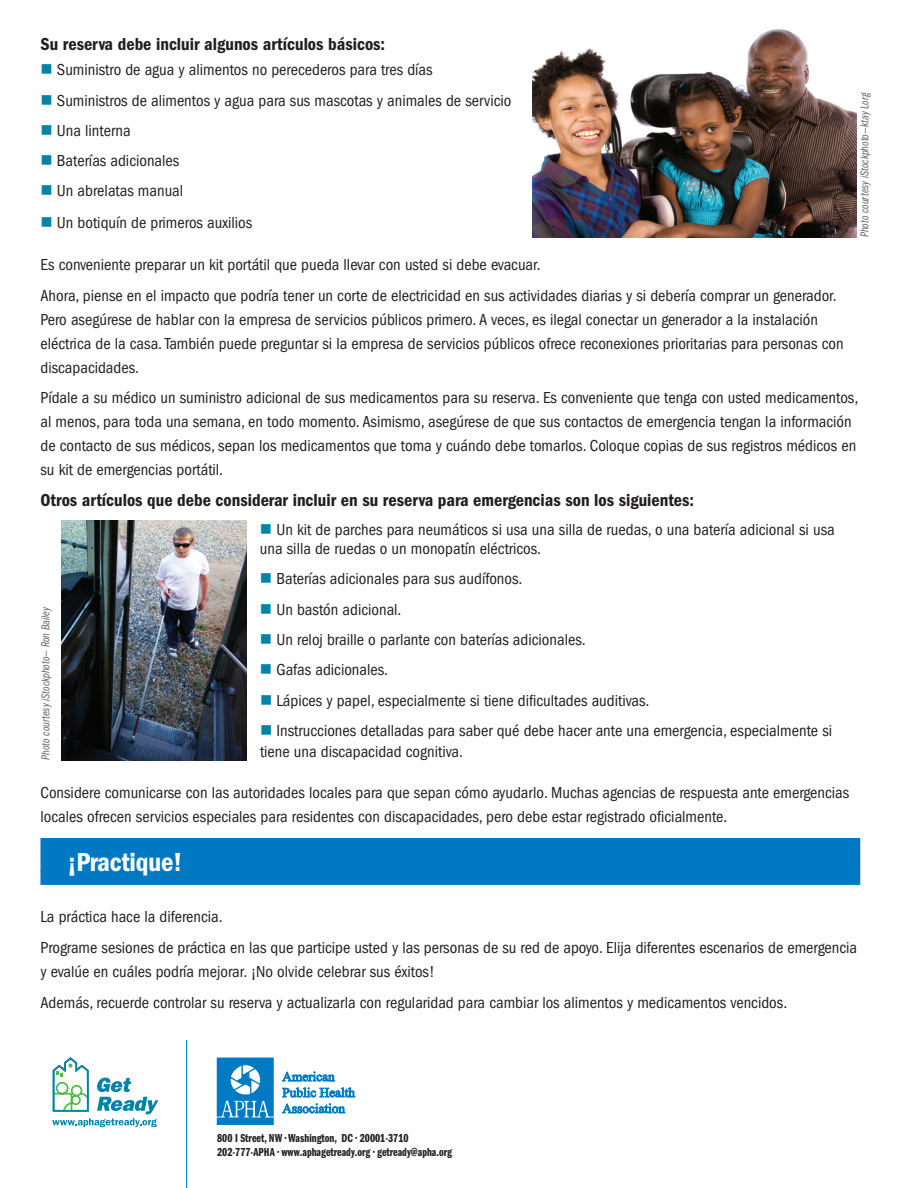
<style>
.page{position:relative;width:918px;height:1188px;background:#fff}
.page>*{position:absolute;margin:0;border:0;box-sizing:border-box;transform-origin:0 0}
.t1{font:600 condensed 27px "Franklin Gothic";letter-spacing:-.01em;color:#fff}
.t2{font:600 condensed 18px "Franklin Gothic";color:#231f20}
.t3{font:condensed 16.5px/24px "Franklin Gothic";color:#231f20}
.t4{font:12px/14.4px "Franklin Gothic Demi Cmpr";color:#231f20}
.t5{font:12px "Franklin Gothic Book Cmpr Ital";color:#656568}
.s1{color:#0083a9}
</style>
<div class="page">
<svg style="left:282px;top:1072px;width:73px;height:25px"></svg>
<svg style="left:282px;top:1103px;width:63px;height:10px"></svg>
<svg style="left:217px;top:1058px;width:57px;height:67px;background:#3194ce"></svg>
<svg style="left:52px;top:1057px;width:106px;height:70px"></svg>
<div style="left:40px;top:838px;width:820px;height:33px;background:#0079c2"></div>
<div style="left:40px;top:870px;width:820px;height:15px;background:#0079c2"></div>
<hr style="left:186px;top:1040px;width:1px;height:148px;background:#0079c2">
<img style="left:62px;top:520px;width:184px;height:240px">
<img style="left:532px;top:29px;width:324px;height:208px">
<p class="t2" style="left:40px;top:33px;width:346px">Su reserva debe incluir algunos artículos básicos:</p>
<p class="t3" style="left:40px;top:58px;width:394px"><span class="s1">■</span> Suministro de agua y alimentos no perecederos para tres días</p>
<p class="t3" style="left:40px;top:88px;width:472px"><span class="s1">■</span> Suministros de alimentos y agua para sus mascotas y animales de servicio</p>
<p class="t3" style="left:40px;top:119px;width:92px"><span class="s1">■</span> Una linterna</p>
<p class="t3" style="left:40px;top:149px;width:140px"><span class="s1">■</span> Baterías adicionales</p>
<p class="t3" style="left:40px;top:179px;width:144px"><span class="s1">■</span> Un abrelatas manual</p>
<p class="t3" style="left:40px;top:211px;width:213px"><span class="s1">■</span> Un botiquín de primeros auxilios</p>
<p class="t3" style="left:40px;top:249px;width:798px;line-height:30.8px">Es conveniente preparar un kit portátil que pueda llevar con usted si debe evacuar.<br>Ahora, piense en el impacto que podría tener un corte de electricidad en sus actividades diarias y si debería comprar un generador.</p>
<p class="t3" style="left:40px;top:307px;width:805px">Pero asegúrese de hablar con la empresa de servicios públicos primero. A veces, es ilegal conectar un generador a la instalación eléctrica de la casa. También puede preguntar si la empresa de servicios públicos ofrece reconexiones prioritarias para personas con discapacidades.</p>
<p class="t3" style="left:40px;top:386px;width:819px">Pídale a su médico un suministro adicional de sus medicamentos para su reserva. Es conveniente que tenga con usted medicamentos, al menos, para toda una semana, en todo momento. Asimismo, asegúrese de que sus contactos de emergencia tengan la información de contacto de sus médicos, sepan los medicamentos que toma y cuándo debe tomarlos. Coloque copias de sus registros médicos en su kit de emergencias portátil.</p>
<p class="t2" style="left:40px;top:490px;width:655px">Otros artículos que debe considerar incluir en su reserva para emergencias son los siguientes:</p>
<p class="t3" style="left:260px;top:519px;width:576px;line-height:19.5px"><span class="s1">■</span> Un kit de parches para neumáticos si usa una silla de ruedas, o una batería adicional si usa una silla de ruedas o un monopatín eléctricos.</p>
<p class="t3" style="left:260px;top:567px;width:264px"><span class="s1">■</span> Baterías adicionales para sus audífonos.</p>
<p class="t3" style="left:260px;top:597px;width:143px"><span class="s1">■</span> Un bastón adicional.</p>
<p class="t3" style="left:260px;top:628px;width:327px"><span class="s1">■</span> Un reloj braille o parlante con baterías adicionales.</p>
<p class="t3" style="left:260px;top:658px;width:130px"><span class="s1">■</span> Gafas adicionales.</p>
<p class="t3" style="left:260px;top:688px;width:391px"><span class="s1">■</span> Lápices y papel, especialmente si tiene dificultades auditivas.</p>
<p class="t3" style="left:260px;top:720px;width:574px;line-height:21px"><span class="s1">■</span> Instrucciones detalladas para saber qué debe hacer ante una emergencia, especialmente si tiene una discapacidad cognitiva.</p>
<p class="t3" style="left:41px;top:781px;width:810px">Considere comunicarse con las autoridades locales para que sepan cómo ayudarlo. Muchas agencias de respuesta ante emergencias locales ofrecen servicios especiales para residentes con discapacidades, pero debe estar registrado oficialmente.</p>
<h1 class="t1" style="left:68px;top:847px;width:116px">¡Practique!</h1>
<p class="t3" style="left:40px;top:901px;width:818px;line-height:30.8px">La práctica hace la diferencia.<br>Programe sesiones de práctica en las que participe usted y las personas de su red de apoyo. Elija diferentes escenarios de emergencia</p>
<p class="t3" style="left:40px;top:956px;width:748px;line-height:30.8px">y evalúe en cuáles podría mejorar. ¡No olvide celebrar sus éxitos!<br>Además, recuerde controlar su reserva y actualizarla con regularidad para cambiar los alimentos y medicamentos vencidos.</p>
<p class="t5" style="left:858px;top:237px;width:147px;rotate:-90deg">Photo courtesy iStockphoto—ktay Lorg</p>
<p class="t5" style="left:39px;top:760px;width:155px;rotate:-90deg">Photo courtesy iStockphoto— Ron Bailey</p>
<p class="t4" style="left:217px;top:1131px;width:237px">800 I Street, NW • Washington, DC • 20001-3710<br>202-777-APHA • www.aphagetready.org • getready@apha.org</p>
</div>
